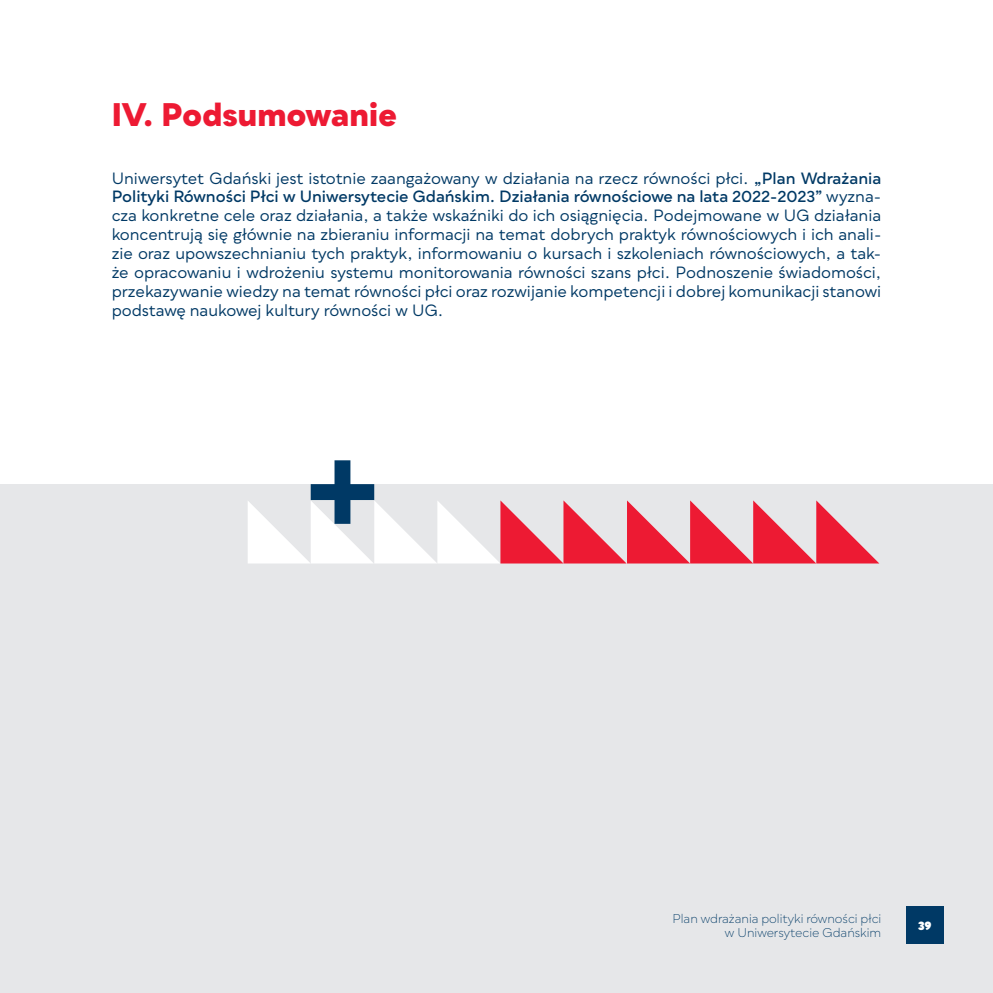
<style>
.page{position:relative;width:993px;height:993px;background:#fff}
.page>*{position:absolute;margin:0;border:0;box-sizing:border-box;transform-origin:0 0}
.t1{font:800 31.5px "Qualion";letter-spacing:.005em;color:#ed1a33}
.t2{font:15.75px/18.9px "Qualion";letter-spacing:-.01em;color:#003965;text-align:justify}
.t3{font:300 12.25px/14.7px "Qualion";letter-spacing:-.005em;color:#003965;text-align:right}
.t4{font:900 11.9px "Qualion";color:#fff}
.s1{font-weight:600}
</style>
<div class="page">
<div style="left:0;top:484px;width:992px;height:508px;background:#e6e7e9"></div>
<svg style="left:248px;top:460px;width:631px;height:103px"></svg>
<div style="left:905px;top:905px;width:38px;height:38px;background:#003965"></div>
<h1 class="t1" style="left:112px;top:96px;width:286px">IV. Podsumowanie</h1>
<p class="t2" style="left:112px;top:168px;width:770px">Uniwersytet Gdański jest istotnie zaangażowany w działania na rzecz równości płci. <span class="s1">„Plan Wdrażania Polityki Równości Płci w Uniwersytecie Gdańskim. Działania równościowe na lata 2022-2023”</span> wyzna&shy;cza konkretne cele oraz działania, a także wskaźniki do ich osiągnięcia. Podejmowane w UG działania koncentrują się głównie na zbieraniu informacji na temat dobrych praktyk równościowych i ich anali&shy;zie oraz upowszechnianiu tych praktyk, informowaniu o kursach i szkoleniach równościowych, a tak&shy;że opracowaniu i wdrożeniu systemu monitorowania równości szans płci. Podnoszenie świadomości, przekazywanie wiedzy na temat równości płci oraz rozwijanie kompetencji i dobrej komunikacji stanowi podstawę naukowej kultury równości w UG.</p>
<p class="t3" style="left:672px;top:910px;width:210px">Plan wdrażania polityki równości płci w Uniwersytecie Gdańskim</p>
<p class="t4" style="left:917px;top:918px;width:15px">39</p>
</div>
